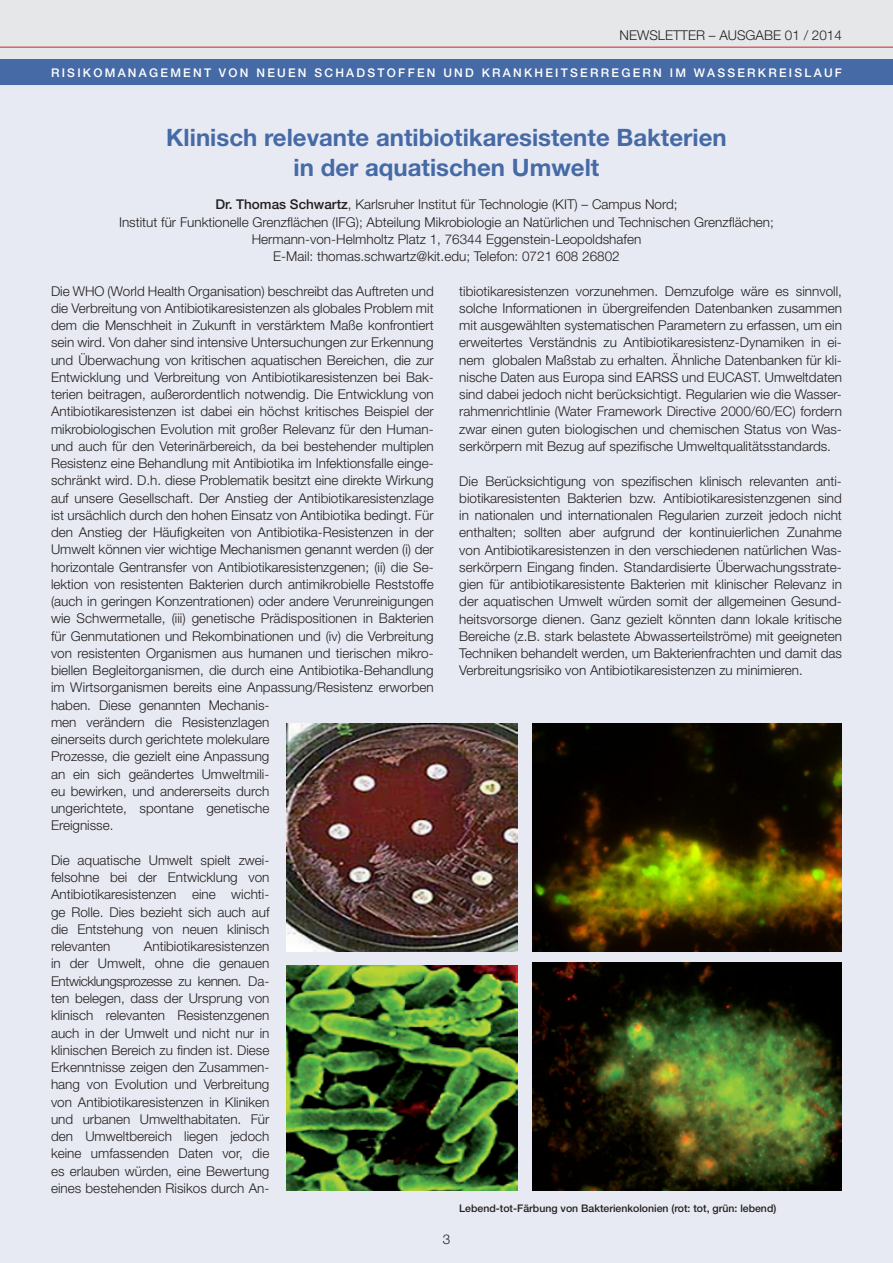
<style>
.page{position:relative;width:893px;height:1263px;background:#e8eaf3}
.page>*{position:absolute;margin:0;border:0;box-sizing:border-box;transform-origin:0 0}
.t1{font:700 24px/30px "Helvetica Neue";color:#456aa6;text-align:center}
.t2{font:300 13.5px/17.2px "Helvetica Neue";color:#231f20;text-align:justify}
.t3{font:500 12px "Helvetica Neue";letter-spacing:.19em;color:#fff}
.t4{font:500 10.5px "Helvetica Neue";color:#231f20}
.s1{font-weight:500}
</style>
<div class="page">
<div style="left:0;top:0;width:893px;height:85px;background:#e6e7e9"></div>
<div style="left:0;top:60px;width:893px;height:25px;background:#456aa6"></div>
<hr style="left:0;top:47px;width:893px;height:1px;background:#d1232a">
<img style="left:286px;top:723px;width:232px;height:228px">
<img style="left:532px;top:723px;width:310px;height:228px">
<img style="left:286px;top:965px;width:232px;height:226px">
<img style="left:532px;top:963px;width:310px;height:228px">
<p class="t2" style="left:620px;top:27px;width:19px">Newsletter</p>
<p class="t2" style="left:709px;top:27px;width:21px">– aus</p>
<p class="t2" style="left:746px;top:27px;width:20px">gabe</p>
<p class="t2" style="left:785px;top:27px;width:59px">01 / 2014</p>
<p class="t3" style="left:51px;top:66px;width:792px">RISIKOMANAGEMENT VON NEUEN SCHADSTOFFEN UND KR ANKHEITSERR EGER N IM WASSER KR EISLAUF</p>
<h1 class="t1" style="left:166px;top:122px;width:562px">Klinisch relevante antibiotikaresistente Bakterien in der aquatischen Umwelt</h1>
<p class="t2" style="left:119px;top:196px;width:656px;text-align:center"><span class="s1">DR. THOMAS SCHWARTZ</span>, Karlsruher Institut für Technologie (KIT) – Campus Nord;<br>Institut für Funktionelle Grenzflächen (IFG); Abteilung Mikrobiologie an Natürlichen und Technischen Grenzflächen; Hermann-von-Helmholtz Platz 1, 76344 Eggenstein-Leopoldshafen<br>E-Mail: thomas.schwartz@kit.edu; Telefon: 0721 608 26802</p>
<p class="t2" style="left:51px;top:282px;width:384px;text-align:left">Die WHO (World Health Organisation) beschreibt das Auftreten und die Verbreitung von Antibiotikaresistenzen als globales Problem mit dem die Menschheit in Zukunft in verstärktem Maße konfrontiert sein wird. Von daher sind intensive Untersuchungen zur Erkennung und Überwachung von kritischen aquatischen Bereichen, die zur Entwicklung und Verbreitung von Antibiotikaresistenzen bei Bak&shy;terien beitragen, außerordentlich notwendig. Die Entwicklung von Antibiotikaresistenzen ist dabei ein höchst kritisches Beispiel der mikrobiologischen Evolution mit großer Relevanz für den Human&shy;und auch für den Veterinärbereich, da bei bestehender multiplen Resistenz eine Behandlung mit Antibiotika im Infektionsfalle einge&shy;schränkt wird. D.h. diese Problematik besitzt eine direkte Wirkung auf unsere Gesellschaft. Der Anstieg der Antibiotikaresistenzlage ist ursächlich durch den hohen Einsatz von Antibiotika bedingt. Für den Anstieg der Häufigkeiten von Antibiotika-Resistenzen in der Umwelt können vier wichtige Mechanismen genannt werden (i) der horizontale Gentransfer von Antibiotikaresistenzgenen; (ii) die Se&shy;lektion von resistenten Bakterien durch antimikrobielle Reststoffe (auch in geringen Konzentrationen) oder andere Verunreinigungen wie Schwermetalle, (iii) genetische Prädispositionen in Bakterien für Genmutationen und Rekombinationen und (iv) die Verbreitung von resistenten Organismen aus humanen und tierischen mikro&shy;biellen Begleitorganismen, die durch eine Antibiotika-Behandlung im Wirtsorganismen bereits eine Anpassung/Resistenz erworben haben. Diese genannten Mechanis-<br>men verändern die Resistenzlagen<br>einerseits durch gerichtete molekulare<br>Prozesse, die gezielt eine Anpassung<br>an ein sich geändertes Umweltmili-<br>eu bewirken, und andererseits durch<br>ungerichtete, spontane genetische<br>Ereignisse.</p>
<p class="t2" style="left:51px;top:851px;width:220px">Die aquatische Umwelt spielt zwei&shy;felsohne bei der Entwicklung von Antibiotikaresistenzen eine wichti&shy;ge Rolle. Dies bezieht sich auch auf die Entstehung von neuen klinisch relevanten</p>
<p class="t2" style="left:51px;top:937px;width:220px;text-indent:93px">Antibiotikaresistenzen in der Umwelt, ohne die genauen Entwicklungsprozesse zu kennen. Da&shy;ten belegen, dass der Ursprung von klinisch relevanten Resistenzgenen auch in der Umwelt und nicht nur in klinischen Bereich zu finden ist. Diese Erkenntnisse zeigen den Zusammen&shy;hang von Evolution und Verbreitung von Antibiotikaresistenzen in Kliniken und urbanen Umwelthabitaten. Für den Umweltbereich liegen jedoch keine umfassenden Daten vor, die es erlauben würden, eine Bewertung eines bestehenden Risikos durch An-</p>
<p class="t2" style="left:443px;top:1231px;width:9px">3</p>
<p class="t2" style="left:459px;top:282px;width:384px">tibiotikaresistenzen vorzunehmen. Demzufolge wäre es sinnvoll, solche Informationen in übergreifenden Datenbanken zusammen mit ausgewählten systematischen Parametern zu erfassen, um ein erweitertes Verständnis zu Antibiotikaresistenz-Dynamiken in ei&shy;nem globalen Maßstab zu erhalten. Ähnliche Datenbanken für kli&shy;nische Daten aus Europa sind EARSS und EUCAST. Umweltdaten sind dabei jedoch nicht berücksichtigt. Regularien wie die Wasser&shy;rahmenrichtlinie (Water Framework Directive 2000/60/EC) fordern zwar einen guten biologischen und chemischen Status von Was&shy;serkörpern mit Bezug auf spezifische Umweltqualitätsstandards.</p>
<p class="t2" style="left:459px;top:472px;width:384px">Die Berücksichtigung von spezifischen klinisch relevanten anti&shy;biotikaresistenten Bakterien bzw. Antibiotikaresistenzgenen sind in nationalen und internationalen Regularien zurzeit jedoch nicht enthalten; sollten aber aufgrund der kontinuierlichen Zunahme von Antibiotikaresistenzen in den verschiedenen natürlichen Was&shy;serkörpern Eingang finden. Standardisierte Überwachungsstrate&shy;gien für antibiotikaresistente Bakterien mit klinischer Relevanz in der aquatischen Umwelt würden somit der allgemeinen Gesund&shy;heitsvorsorge dienen. Ganz gezielt könnten dann lokale kritische Bereiche (z.B. stark belastete Abwasserteilströme) mit geeigneten Techniken behandelt werden, um Bakterienfrachten und damit das Verbreitungsrisiko von Antibiotikaresistenzen zu minimieren.</p>
<p class="t4" style="left:459px;top:1201px;width:319px">LEBEND-TOT-FÄRBUNG VON BAKTERIENKOLONIEN (ROT: TOT, GRÜN: LEBEND)</p>
</div>
